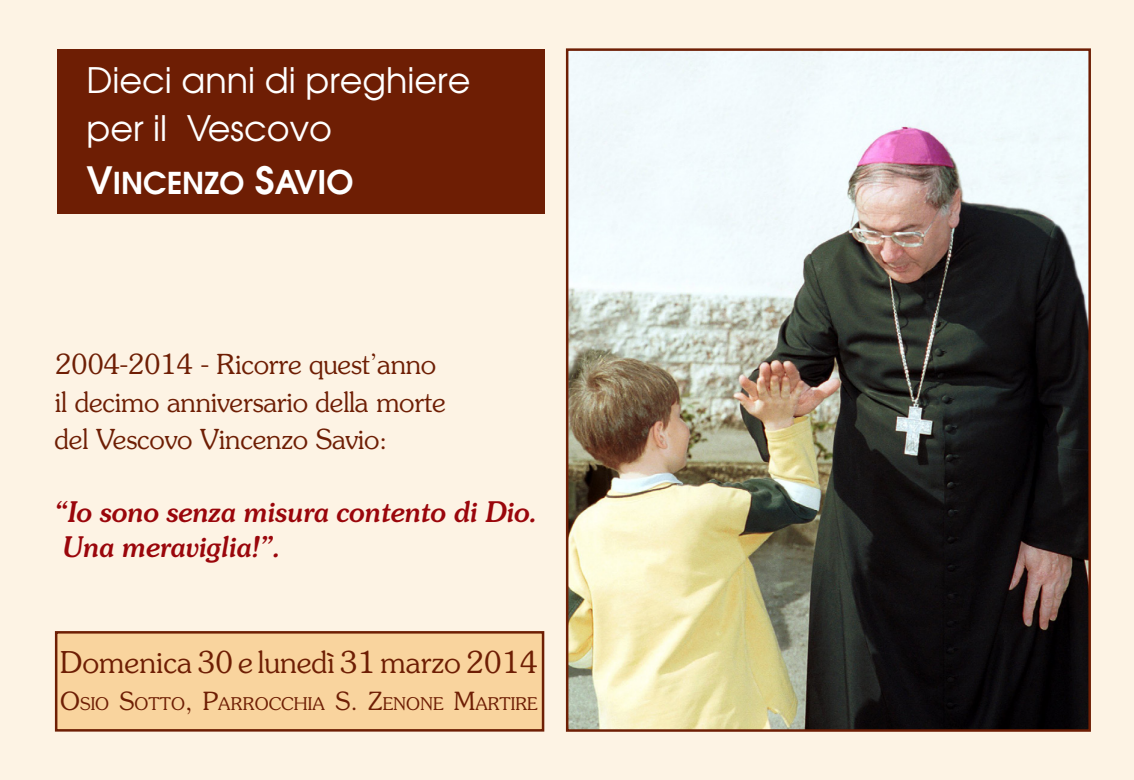
<style>
.page{position:relative;width:1134px;height:780px;background:#fdf3e4}
.page>*{position:absolute;margin:0;border:0;box-sizing:border-box;transform-origin:0 0}
.t1{font:35px "Avant Garde";color:#fff}
.t2{font:300 30px "Souvenir";color:#6e1e04}
.t3{font:600 30px "Avant Garde";color:#fff}
.t4{font:italic 500 28.25px "Souvenir";letter-spacing:-.02em;color:#9a060b;scale:.93 1}
.t5{font:300 27.5px "Souvenir";letter-spacing:-.01em;color:#6e1e04}
.t6{font:300 17.5px "Souvenir";color:#6e1e04}
.s1{font-size:37.5px}
.s2{font-size:32.5px}
.s3{font-size:25px}
</style>
<div class="page">
<div style="left:57px;top:49px;width:487px;height:165px;background:#6e1e04"></div>
<div style="left:55px;top:631px;width:489px;height:100px;background:#f9d49e;border:2px solid #6e1e04"></div>
<img style="left:569px;top:51px;width:519px;height:677px">
<div style="left:566px;top:48px;width:525px;height:683px;border:2px solid #6e1e04"></div>
<p class="t1" style="left:86px;top:59px;width:385px">Dieci anni di preghiere</p>
<p class="t1" style="left:86px;top:106px;width:247px">per il Vescovo</p>
<p class="t3" style="left:86px;top:163px;width:269px"><span class="s1">V</span>INCENZO <span class="s1">S</span><span class="s2">AVIO</span></p>
<p class="t5" style="left:55px;top:348px;width:383px">2004-2014 - Ricorre quest’anno</p>
<p class="t5" style="left:55px;top:385px;width:392px">il decimo anniversario della morte</p>
<p class="t5" style="left:55px;top:423px;width:334px">del Vescovo Vincenzo Savio:</p>
<p class="t4" style="left:55px;top:494px;width:521px">“Io sono senza misura contento di Dio.</p>
<p class="t4" style="left:63px;top:529px;width:236px">Una meraviglia!”.</p>
<p class="t2" style="left:60px;top:644px;width:479px">Domenica 30 e lunedì 31 marzo 2014</p>
<p class="t6" style="left:60px;top:693px;width:479px"><span class="s3">O</span>SIO <span class="s3">S</span>OTTO<span class="s3">, P</span>ARROCCHIA <span class="s3">S. Z</span>ENONE <span class="s3">M</span>ARTIRE</p>
</div>
